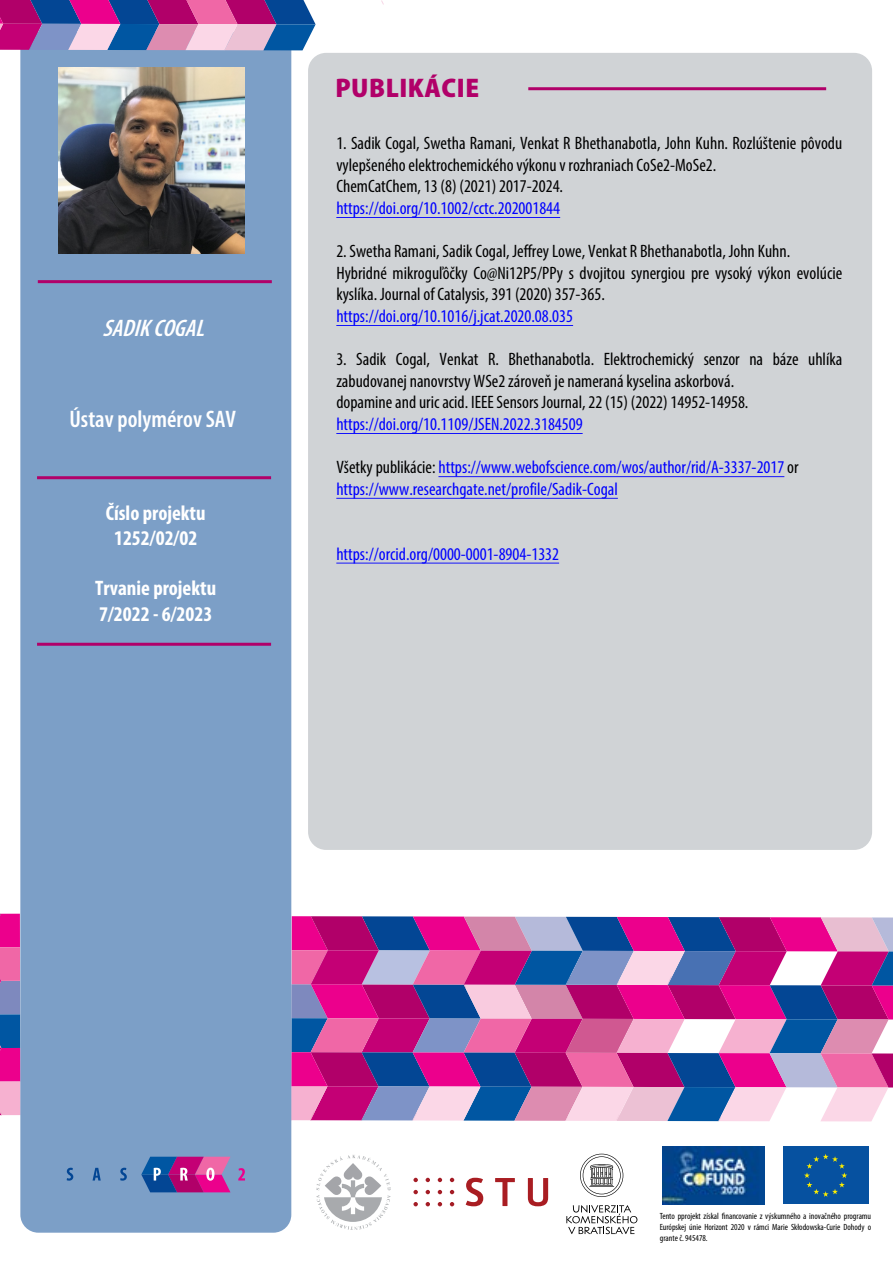
<style>
.page{position:relative;width:893px;height:1263px;background:#fff}
.page>*{position:absolute;margin:0;border:0;box-sizing:border-box;transform-origin:0 0}
.t1{font:900 semi-condensed 27px "Myriad Pro";letter-spacing:.02em;color:#b10069}
.t2{font:600 condensed 24px "Myriad Pro";color:#fff}
.t3{font:italic 600 condensed 24px "Myriad Pro";color:#fff}
.t4{font:700 condensed 21px/25.2px "Myriad Pro";color:#fff;text-align:center}
.t5{font:condensed 18px/21.6px "Myriad Pro";color:#000}
.t6{font:condensed 18px/21.6px "Myriad Pro";color:#00f}
.t7{font:condensed 9px/10.8px "Myriad Pro";color:#000;text-align:justify}
.s1{color:#000}
</style>
<div class="page">
<svg style="left:291px;top:916px;width:602px;height:205px;background:#ad5ca5"></svg>
<svg style="left:0;top:914px;width:20px;height:201px;background:#b454a8"></svg>
<div style="left:20px;top:32px;width:271px;height:1201px;background:#7c9fc7;border-radius:18px"></div>
<hr style="left:37px;top:643px;width:234px;height:3px;background:#b10069">
<svg style="left:413px;top:1190px;width:5px;height:4px"></svg>
<svg style="left:413px;top:1202px;width:5px;height:4px"></svg>
<svg style="left:426px;top:1190px;width:4px;height:4px"></svg>
<svg style="left:426px;top:1202px;width:4px;height:4px"></svg>
<svg style="left:438px;top:1190px;width:4px;height:4px"></svg>
<svg style="left:413px;top:1178px;width:5px;height:4px"></svg>
<svg style="left:426px;top:1178px;width:4px;height:4px"></svg>
<svg style="left:438px;top:1178px;width:4px;height:4px"></svg>
<svg style="left:438px;top:1202px;width:4px;height:4px"></svg>
<svg style="left:450px;top:1190px;width:4px;height:4px"></svg>
<svg style="left:450px;top:1202px;width:4px;height:4px"></svg>
<svg style="left:450px;top:1178px;width:4px;height:4px"></svg>
<svg style="left:466px;top:1178px;width:17px;height:28px"></svg>
<svg style="left:495px;top:1178px;width:20px;height:28px"></svg>
<svg style="left:528px;top:1178px;width:20px;height:28px"></svg>
<svg style="left:316px;top:1155px;width:75px;height:75px"></svg>
<div style="left:783px;top:1147px;width:85px;height:57px;background:#0651a0"></div>
<svg style="left:804px;top:1154px;width:43px;height:43px"></svg>
<hr style="left:38px;top:280px;width:234px;height:3px;background:#b10069">
<hr style="left:37px;top:476px;width:234px;height:3px;background:#b10069">
<svg style="left:238px;top:1168px;width:7px;height:12px"></svg>
<svg style="left:141px;top:1157px;width:89px;height:35px;background:#924498"></svg>
<svg style="left:67px;top:1168px;width:60px;height:13px"></svg>
<div style="left:308px;top:53px;width:564px;height:797px;background:#d0d3d6;border-radius:18px"></div>
<hr style="left:528px;top:87px;width:298px;height:3px;background:#b10069">
<svg style="left:580px;top:1154px;width:43px;height:43px"></svg>
<svg style="left:566px;top:1205px;width:71px;height:29px"></svg>
<img style="left:663px;top:1147px;width:102px;height:57px">
<svg style="left:0;top:0;width:316px;height:50px;background:#935fa4"></svg>
<hr style="left:336px;top:217px;width:224px;height:1px;background:#00f">
<hr style="left:336px;top:325px;width:237px;height:1px;background:#00f">
<hr style="left:336px;top:433px;width:247px;height:1px;background:#00f">
<hr style="left:438px;top:476px;width:346px;height:1px;background:#00f">
<hr style="left:336px;top:497px;width:282px;height:2px;background:#00f">
<hr style="left:336px;top:562px;width:223px;height:2px;background:#00f">
<img style="left:59px;top:68px;width:185px;height:185px">
<h2 class="t3" style="left:102px;top:313px;width:111px">SADIKCOGAL</h2>
<h2 class="t2" style="left:69px;top:404px;width:168px">Ústav polymérov SAV</h2>
<p class="t4" style="left:106px;top:500px;width:101px">Číslo projektu<br>1252/02/02</p>
<p class="t4" style="left:95px;top:575px;width:122px;text-align:left">Trvanie projektu<br>7/2022 - 6/2023</p>
<h1 class="t1" style="left:335px;top:73px;width:145px">PUBLIKÁCIE</h1>
<p class="t5" style="left:336px;top:132px;width:507px">1. Sadik Cogal, Swetha Ramani, Venkat R Bhethanabotla, John Kuhn. Rozlúštenie pôvodu vylepšeného elektrochemického výkonu v rozhraniach CoSe2-MoSe2.<br>ChemCatChem, 13 (8) (2021) 2017-2024.</p>
<p class="t6" style="left:336px;top:197px;width:225px">https://doi.org/10.1002/cctc.202001844</p>
<p class="t5" style="left:336px;top:240px;width:507px">2. Swetha Ramani, Sadik Cogal, Jeffrey Lowe, Venkat R Bhethanabotla, John Kuhn.<br>Hybridné mikroguľôčky Co@Ni12P5/PPy s dvojitou synergiou pre vysoký výkon evolúcie kyslíka. Journal of Catalysis, 391 (2020) 357-365.</p>
<p class="t6" style="left:336px;top:305px;width:238px">https://doi.org/10.1016/j.jcat.2020.08.035</p>
<p class="t5" style="left:336px;top:348px;width:507px">3. Sadik Cogal, Venkat R. Bhethanabotla. Elektrochemický senzor na báze uhlíka zabudovanej nanovrstvy WSe2 zároveň je nameraná kyselina askorbová.<br>dopamine and uric acid. IEEE Sensors Journal, 22 (15) (2022) 14952-14958.</p>
<p class="t6" style="left:336px;top:413px;width:248px">https://doi.org/10.1109/JSEN.2022.3184509</p>
<p class="t6" style="left:336px;top:456px;width:464px"><span class="s1">Všetky publikácie:</span> https://www.webofscience.com/wos/author/rid/A-3337-2017 <span class="s1">or </span>https://www.researchgate.net/profile/Sadik-Cogal</p>
<p class="t6" style="left:336px;top:543px;width:224px">https://orcid.org/0000-0001-8904-1332</p>
<p class="t7" style="left:660px;top:1211px;width:213px">Tento pprojekt získal financovanie z výskumného a inovačného programu Európskej únie Horizont 2020 v rámci Marie Skłodowska-Curie Dohody o grante č. 945478.</p>
</div>
